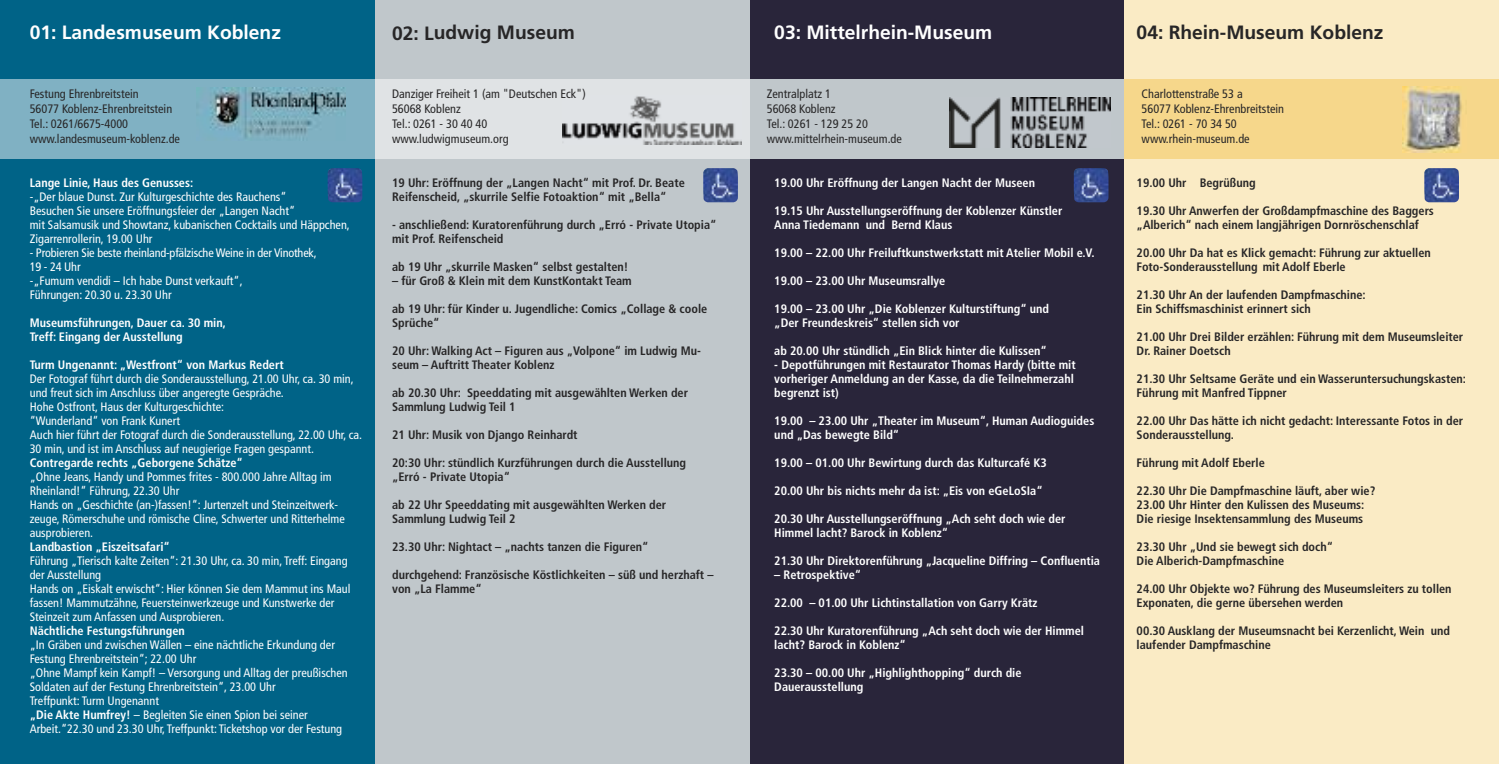
<style>
.page{position:relative;width:1499px;height:764px;background:#fff}
.page>*{position:absolute;margin:0;border:0;box-sizing:border-box;transform-origin:0 0}
.t1{font:700 19.25px "Frutiger";color:#fff}
.t2{font:700 19.25px "Frutiger";color:#272627}
.t3{font:700 condensed 12.25px/14px "Frutiger";color:#272627}
.t4{font:condensed 12.25px/14px "Frutiger";color:#fff}
.t5{font:700 condensed 12.25px/14px "Frutiger";color:#fff}
.t6{font:condensed 12.25px/14.7px "Frutiger";color:#272627}
.s1{font-weight:700}
</style>
<div class="page">
<div style="left:1124px;top:0;width:374px;height:764px;background:#faebc5"></div>
<div style="left:1124px;top:79px;width:374px;height:80px;background:#f6d78b"></div>
<img style="left:1402px;top:86px;width:60px;height:66px">
<div style="left:749px;top:0;width:375px;height:764px;background:#29253a"></div>
<div style="left:749px;top:79px;width:375px;height:80px;background:#c0c7cb"></div>
<img style="left:949px;top:98px;width:161px;height:50px">
<div style="left:0;top:0;width:375px;height:764px;background:#006387"></div>
<div style="left:0;top:79px;width:375px;height:80px;background:#80b1c3"></div>
<img style="left:209px;top:88px;width:136px;height:51px">
<div style="left:375px;top:0;width:374px;height:764px;background:#c0c7cb"></div>
<img style="left:327px;top:168px;width:35px;height:34px">
<img style="left:703px;top:168px;width:35px;height:34px">
<img style="left:1073px;top:168px;width:35px;height:34px">
<img style="left:1424px;top:168px;width:34px;height:34px">
<div style="left:375px;top:79px;width:374px;height:80px;background:#e0e3e5"></div>
<img style="left:562px;top:96px;width:179px;height:48px">
<h1 class="t1" style="left:30px;top:25px;width:253px">01: Landesmuseum Koblenz</h1>
<h1 class="t2" style="left:392px;top:25px;width:184px">02: Ludwig Museum</h1>
<h1 class="t1" style="left:774px;top:25px;width:219px">03: Mittelrhein-Museum</h1>
<h1 class="t2" style="left:1136px;top:25px;width:248px">04: Rhein-Museum Koblenz</h1>
<p class="t6" style="left:392px;top:88px;width:195px">Danziger Freiheit 1 (am "Deutschen Eck")<br>56068 Koblenz<br>Tel.: 0261 - 30 40 40 www.ludwigmuseum.org</p>
<p class="t6" style="left:30px;top:88px;width:152px">Festung Ehrenbreitstein<br>56077 Koblenz-Ehrenbreitstein<br>Tel.: 0261/6675-4000 www.landesmuseum-koblenz.de</p>
<p class="t6" style="left:766px;top:88px;width:137px">Zentralplatz 1<br>56068 Koblenz<br>Tel.: 0261 - 129 25 20 www.mittelrhein-museum.de</p>
<p class="t5" style="left:30px;top:176px;width:165px">Lange Linie, Haus des Genusses:</p>
<p class="t4" style="left:30px;top:190px;width:321px">-„Der blaue Dunst. Zur Kulturgeschichte des Rauchens“<br>Besuchen Sie unsere Eröffnungsfeier der „Langen Nacht“<br>mit Salsamusik und Showtanz, kubanischen Cocktails und Häppchen, Zigarrenrollerin, 19.00 Uhr</p>
<p class="t4" style="left:30px;top:246px;width:288px">- Probieren Sie beste rheinland-pfälzische Weine in der Vinothek, 19 - 24 Uhr<br>-„Fumum vendidi – Ich habe Dunst verkauft“,<br>Führungen: 20.30 u. 23.30 Uhr</p>
<p class="t5" style="left:30px;top:316px;width:198px">Museumsführungen, Dauer ca. 30 min,<br>Treff: Eingang der Ausstellung</p>
<p class="t5" style="left:30px;top:358px;width:255px">Turm Ungenannt: „Westfront“ von Markus Redert</p>
<p class="t4" style="left:30px;top:372px;width:334px">Der Fotograf führt durch die Sonderausstellung, 21.00 Uhr, ca. 30 min, und freut sich im Anschluss über angeregte Gespräche.<br>Hohe Ostfront, Haus der Kulturgeschichte:<br>“Wunderland“ von Frank Kunert<br>Auch hier führt der Fotograf durch die Sonderausstellung, 22.00 Uhr, ca.<br>30 min, und ist im Anschluss auf neugierige Fragen gespannt.</p>
<p class="t5" style="left:30px;top:456px;width:215px">Contregarde rechts „Geborgene Schätze“</p>
<p class="t4" style="left:30px;top:470px;width:316px">„Ohne Jeans, Handy und Pommes frites - 800.000 Jahre Alltag im Rheinland!“ Führung, 22.30 Uhr<br>Hands on „Geschichte (an-)fassen!“: Jurtenzelt und Steinzeitwerk&shy;zeuge, Römerschuhe und römische Cline, Schwerter und Ritterhelme ausprobieren.</p>
<p class="t5" style="left:30px;top:540px;width:142px">Landbastion „Eiszeitsafari“</p>
<p class="t4" style="left:30px;top:554px;width:322px">Führung „Tierisch kalte Zeiten“: 21.30 Uhr, ca. 30 min, Treff: Eingang der Ausstellung<br>Hands on „Eiskalt erwischt“: Hier können Sie dem Mammut ins Maul fassen! Mammutzähne, Feuersteinwerkzeuge und Kunstwerke der Steinzeit zum Anfassen und Ausprobieren.</p>
<p class="t5" style="left:30px;top:624px;width:157px">Nächtliche Festungsführungen</p>
<p class="t4" style="left:30px;top:638px;width:319px">„In Gräben und zwischen Wällen – eine nächtliche Erkundung der Festung Ehrenbreitstein“; 22.00 Uhr<br>„Ohne Mampf kein Kampf! – Versorgung und Alltag der preußischen Soldaten auf der Festung Ehrenbreitstein“, 23.00 Uhr<br>Treffpunkt: Turm Ungenannt<br><span class="s1">„Die Akte Humfrey!</span> – Begleiten Sie einen Spion bei seiner Arbeit.“22.30 und 23.30 Uhr, Treffpunkt: Ticketshop vor der Festung</p>
<p class="t3" style="left:392px;top:176px;width:294px">19 Uhr: Eröffnung der „Langen Nacht“ mit Prof. Dr. Beate<br>Reifenscheid, „skurrile Selfie Fotoaktion“ mit „Bella“</p>
<p class="t3" style="left:392px;top:218px;width:326px">- anschließend: Kuratorenführung durch „Erró - Private Utopia“ mit Prof. Reifenscheid</p>
<p class="t3" style="left:392px;top:260px;width:238px">ab 19 Uhr „skurrile Masken“ selbst gestalten!</p>
<p class="t3" style="left:392px;top:274px;width:241px">– für Groß &amp; Klein mit dem KunstKontakt Team</p>
<p class="t3" style="left:392px;top:302px;width:317px">ab 19 Uhr: für Kinder u. Jugendliche: Comics „Collage &amp; coole<br>Sprüche“</p>
<p class="t3" style="left:392px;top:344px;width:310px">20 Uhr: Walking Act – Figuren aus „Volpone“ im Ludwig Mu&shy;seum – Auftritt Theater Koblenz</p>
<p class="t3" style="left:392px;top:386px;width:297px">ab 20.30 Uhr: Speeddating mit ausgewählten Werken der<br>Sammlung Ludwig Teil 1</p>
<p class="t3" style="left:392px;top:428px;width:187px">21 Uhr: Musik von Django Reinhardt</p>
<p class="t3" style="left:392px;top:456px;width:295px">20:30 Uhr: stündlich Kurzführungen durch die Ausstellung „Erró - Private Utopia“</p>
<p class="t3" style="left:392px;top:498px;width:275px">ab 22 Uhr Speeddating mit ausgewählten Werken der<br>Sammlung Ludwig Teil 2</p>
<p class="t3" style="left:392px;top:540px;width:258px">23.30 Uhr: Nightact – „nachts tanzen die Figuren“</p>
<p class="t3" style="left:392px;top:568px;width:323px">durchgehend: Französische Köstlichkeiten – süß und herzhaft – von „La Flamme“</p>
<p class="t5" style="left:774px;top:176px;width:262px">19.00 Uhr Eröffnung der Langen Nacht der Museen</p>
<p class="t5" style="left:774px;top:204px;width:289px">19.15 Uhr Ausstellungseröffnung der Koblenzer Künstler<br>Anna Tiedemann und Bernd Klaus</p>
<p class="t5" style="left:774px;top:246px;width:322px">19.00 – 22.00 Uhr Freiluftkunstwerkstatt mit Atelier Mobil e.V.</p>
<p class="t5" style="left:774px;top:274px;width:172px">19.00 – 23.00 Uhr Museumsrallye</p>
<p class="t5" style="left:774px;top:302px;width:276px">19.00 – 23.00 Uhr „Die Koblenzer Kulturstiftung“ und „Der Freundeskreis“ stellen sich vor</p>
<p class="t5" style="left:774px;top:344px;width:274px">ab 20.00 Uhr stündlich „Ein Blick hinter die Kulissen“</p>
<p class="t5" style="left:774px;top:358px;width:303px">- Depotführungen mit Restaurator Thomas Hardy (bitte mit vorheriger Anmeldung an der Kasse, da die Teilnehmerzahl begrenzt ist)</p>
<p class="t5" style="left:774px;top:414px;width:321px">19.00 – 23.00 Uhr „Theater im Museum“, Human Audioguides und „Das bewegte Bild“</p>
<p class="t5" style="left:774px;top:456px;width:274px">19.00 – 01.00 Uhr Bewirtung durch das Kulturcafé K3</p>
<p class="t5" style="left:774px;top:484px;width:270px">20.00 Uhr bis nichts mehr da ist: „Eis von eGeLoSIa“</p>
<p class="t5" style="left:774px;top:512px;width:293px">20.30 Uhr Ausstellungseröffnung „Ach seht doch wie der<br>Himmel lacht? Barock in Koblenz“</p>
<p class="t5" style="left:774px;top:554px;width:327px">21.30 Uhr Direktorenführung „Jacqueline Diffring – Confluentia</p>
<p class="t5" style="left:774px;top:568px;width:88px">– Retrospektive“</p>
<p class="t5" style="left:774px;top:596px;width:265px">22.00 – 01.00 Uhr Lichtinstallation von Garry Krätz</p>
<p class="t5" style="left:774px;top:624px;width:311px">22.30 Uhr Kuratorenführung „Ach seht doch wie der Himmel lacht? Barock in Koblenz“</p>
<p class="t5" style="left:774px;top:666px;width:249px">23.30 – 00.00 Uhr „Highlighthopping“ durch die<br>Dauerausstellung</p>
<p class="t6" style="left:1141px;top:88px;width:144px">Charlottenstraße 53 a<br>56077 Koblenz-Ehrenbreitstein<br>Tel.: 0261 - 70 34 50 www.rhein-museum.de</p>
<p class="t3" style="left:1136px;top:176px;width:121px">19.00 Uhr Begrüßung</p>
<p class="t3" style="left:1136px;top:204px;width:299px">19.30 Uhr Anwerfen der Großdampfmaschine des Baggers „Alberich“ nach einem langjährigen Dornröschenschlaf</p>
<p class="t3" style="left:1136px;top:246px;width:296px">20.00 Uhr Da hat es Klick gemacht: Führung zur aktuellen<br>Foto-Sonderausstellung mit Adolf Eberle</p>
<p class="t3" style="left:1136px;top:288px;width:231px">21.30 Uhr An der laufenden Dampfmaschine:<br>Ein Schiffsmaschinist erinnert sich</p>
<p class="t3" style="left:1136px;top:330px;width:328px">21.00 Uhr Drei Bilder erzählen: Führung mit dem Museumsleiter<br>Dr. Rainer Doetsch</p>
<p class="t3" style="left:1136px;top:372px;width:331px">21.30 Uhr Seltsame Geräte und ein Wasseruntersuchungskasten:<br>Führung mit Manfred Tippner</p>
<p class="t3" style="left:1136px;top:414px;width:328px">22.00 Uhr Das hätte ich nicht gedacht: Interessante Fotos in der<br>Sonderausstellung.</p>
<p class="t3" style="left:1136px;top:456px;width:130px">Führung mit Adolf Eberle</p>
<p class="t3" style="left:1136px;top:484px;width:240px">22.30 Uhr Die Dampfmaschine läuft, aber wie?<br>23.00 Uhr Hinter den Kulissen des Museums:<br>Die riesige Insektensammlung des Museums</p>
<p class="t3" style="left:1136px;top:540px;width:198px">23.30 Uhr „Und sie bewegt sich doch“<br>Die Alberich-Dampfmaschine</p>
<p class="t3" style="left:1136px;top:582px;width:316px">24.00 Uhr Objekte wo? Führung des Museumsleiters zu tollen<br>Exponaten, die gerne übersehen werden</p>
<p class="t3" style="left:1136px;top:624px;width:315px">00.30 Ausklang der Museumsnacht bei Kerzenlicht, Wein und laufender Dampfmaschine</p>
</div>
